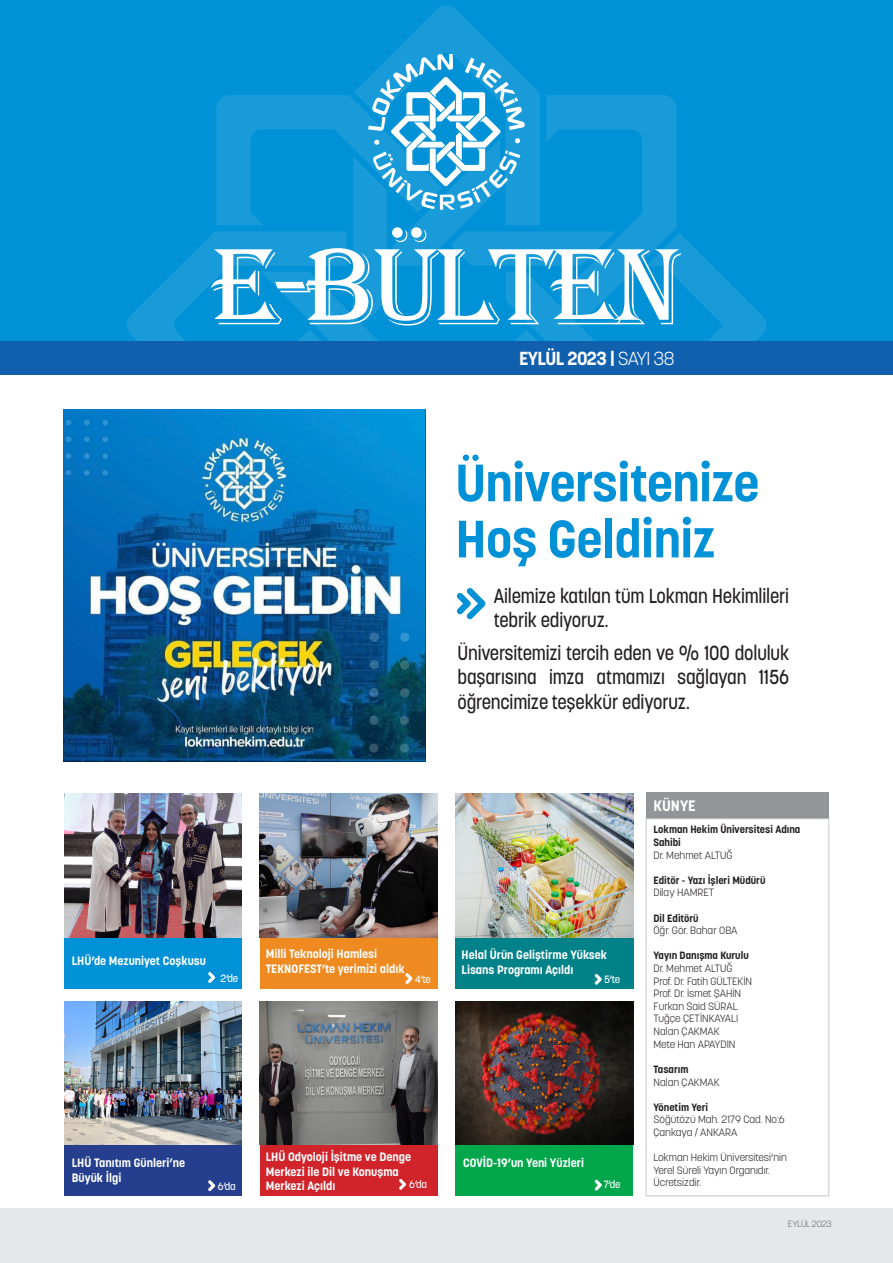
<style>
.page{position:relative;width:893px;height:1263px;background:#fff}
.page>*{position:absolute;margin:0;border:0;box-sizing:border-box;transform-origin:0 0}
.t1{font:112.5px "Algerian";letter-spacing:-.05em;color:#fff}
.t2{font:700 51.9px "Korolev";letter-spacing:-.01em;color:#0091d6}
.t3{font:500 20.1px/24.2px "Korolev";letter-spacing:-.01em;color:#231f20;scale:.89 1}
.t4{font:700 18.75px "Korolev";letter-spacing:-.03em;color:#fff}
.t5{font:700 15px "Korolev";color:#fff}
.t6{font:700 12px/14.4px "Korolev";color:#fff}
.t7{font:300 10.5px/12.6px "Korolev";color:#231f20}
.t8{font:700 10.5px/12.6px "Korolev";color:#231f20}
.t9{font:500 10.5px "Korolev";letter-spacing:-.03em;color:#fff}
.t10{font:300 8.85px "Korolev";letter-spacing:-.03em;color:#6c6d70}
.s1{font-weight:300}
.s2{font-size:9px}
</style>
<div class="page">
<div style="left:0;top:1208px;width:893px;height:55px;background:#e6e7e9"></div>
<div style="left:0;top:0;width:893px;height:341px;background:#0091d6"></div>
<div style="left:0;top:341px;width:893px;height:34px;background:#1160ae"></div>
<svg style="left:457px;top:588px;width:28px;height:31px"></svg>
<svg style="left:127px;top:5px;width:639px;height:336px"></svg>
<div style="left:260px;top:937px;width:177px;height:51px;background:#ef8a20"></div>
<div style="left:260px;top:1144px;width:177px;height:51px;background:#d1232a"></div>
<div style="left:65px;top:937px;width:177px;height:51px;background:#0091d6"></div>
<div style="left:455px;top:1144px;width:178px;height:51px;background:#03a74b"></div>
<div style="left:646px;top:792px;width:183px;height:27px;background:#939598"></div>
<svg style="left:405px;top:973px;width:7px;height:11px"></svg>
<svg style="left:208px;top:972px;width:7px;height:11px"></svg>
<svg style="left:595px;top:1179px;width:7px;height:11px"></svg>
<div style="left:646px;top:818px;width:183px;height:378px;border:1px solid #c7c8ca"></div>
<div style="left:65px;top:1145px;width:177px;height:51px;background:#253f8e"></div>
<div style="left:455px;top:937px;width:178px;height:51px;background:#018288"></div>
<img style="left:455px;top:794px;width:178px;height:143px">
<img style="left:65px;top:794px;width:177px;height:143px">
<img style="left:65px;top:1001px;width:177px;height:144px">
<svg style="left:208px;top:1180px;width:7px;height:11px"></svg>
<img style="left:260px;top:794px;width:177px;height:143px">
<svg style="left:595px;top:974px;width:7px;height:11px"></svg>
<svg style="left:399px;top:1179px;width:7px;height:11px"></svg>
<img style="left:455px;top:1001px;width:178px;height:144px">
<img style="left:260px;top:1001px;width:177px;height:144px">
<img style="left:64px;top:409px;width:362px;height:353px">
<p class="t1" style="left:211px;top:224px;width:473px">E-BÜLTEN</p>
<p class="t4" style="left:519px;top:347px;width:157px">EYLÜL 2023 | <span class="s1">SAYI 38</span></p>
<p class="t2" style="left:455px;top:450px;width:305px">Üniversitenize</p>
<p class="t2" style="left:455px;top:506px;width:261px">Hoş Geldiniz</p>
<p class="t3" style="left:494px;top:584px;width:333px">Ailemize katılan tüm Lokman Hekimlileri tebrik ediyoruz.</p>
<p class="t3" style="left:457px;top:641px;width:374px;text-align:justify">Üniversitemizi tercih eden ve % 100 doluluk başarısına imza atmamızı sağlayan 1156 öğrencimize teşekkür ediyoruz.</p>
<p class="t6" style="left:72px;top:954px;width:136px">LHÜ’de Mezuniyet Coşkusu</p>
<p class="t6" style="left:462px;top:947px;width:147px;line-height:15px">Helal Ürün Geliştirme Yüksek<br>Lisans Programı Açıldı</p>
<p class="t6" style="left:266px;top:946px;width:140px;line-height:15px">Milli Teknoloji Hamlesi<br>TEKNOFEST’te yerimizi aldık</p>
<p class="t9" style="left:221px;top:971px;width:19px">2’de</p>
<p class="t9" style="left:415px;top:973px;width:18px">4’te</p>
<p class="t9" style="left:604px;top:973px;width:18px">5’te</p>
<p class="t6" style="left:72px;top:1155px;width:115px">LHÜ Tanıtım Günleri’ne</p>
<p class="t6" style="left:72px;top:1170px;width:51px">Büyük İlgi</p>
<p class="t9" style="left:218px;top:1179px;width:19px">6’da</p>
<p class="t6" style="left:266px;top:1150px;width:147px">LHÜ Odyoloji İşitme ve Denge<br>Merkezi ile Dil ve Konuşma<br>Merkezi Açıldı</p>
<p class="t9" style="left:409px;top:1178px;width:19px">6’da</p>
<p class="t6" style="left:463px;top:1155px;width:123px">COVİD-19’un Yeni Yüzleri</p>
<p class="t9" style="left:603px;top:1178px;width:19px">7’de</p>
<p class="t5" style="left:653px;top:796px;width:44px">KÜNYE</p>
<p class="t8" style="left:653px;top:823px;width:148px">Lokman Hekim Üniversitesi Adına<br>Sahibi</p>
<p class="t7" style="left:653px;top:848px;width:81px">Dr. Mehmet ALTUĞ</p>
<p class="t8" style="left:653px;top:874px;width:113px">Editör - Yazı İşleri Müdürü</p>
<p class="t7" style="left:653px;top:886px;width:62px">Dilay HAMRET</p>
<p class="t8" style="left:653px;top:911px;width:47px">Dil Editörü</p>
<p class="t7" style="left:653px;top:924px;width:86px">Öğr. Gör. Bahar OBA</p>
<p class="t8" style="left:653px;top:949px;width:97px">Yayın Danışma Kurulu</p>
<p class="t7" style="left:653px;top:962px;width:81px">Dr. Mehmet ALTUĞ</p>
<p class="t7" style="left:653px;top:975px;width:100px">Prof. Dr. Fatih GÜLTEKİN</p>
<p class="t7" style="left:653px;top:987px;width:89px">Prof. Dr. İsmet ŞAHİN</p>
<p class="t7" style="left:653px;top:1000px;width:86px">Furkan Said SÜRAL</p>
<p class="t7" style="left:653px;top:1012px;width:86px">Tuğçe ÇETİNKAYALI</p>
<p class="t7" style="left:653px;top:1025px;width:68px">Nalan ÇAKMAK</p>
<p class="t7" style="left:653px;top:1038px;width:84px">Mete Han APAYDIN</p>
<p class="t8" style="left:653px;top:1063px;width:36px">Tasarım</p>
<p class="t7" style="left:653px;top:1075px;width:68px">Nalan ÇAKMAK</p>
<p class="t8" style="left:653px;top:1101px;width:56px">Yönetim Yeri</p>
<p class="t7" style="left:653px;top:1113px;width:133px">Söğütözü Mah. 2179 Cad. No:6<br>Çankaya / ANKARA</p>
<p class="t7" style="left:653px;top:1151px;width:135px">Lokman Hekim Üniversitesi’nin</p>
<p class="t7" style="left:653px;top:1164px;width:118px">Yerel Süreli Yayın Organıdır.</p>
<p class="t7" style="left:653px;top:1176px;width:49px">Ücretsizdir.</p>
<p class="t10" style="left:788px;top:1218px;width:45px">EYLÜL <span class="s2">2023</span></p>
</div>
